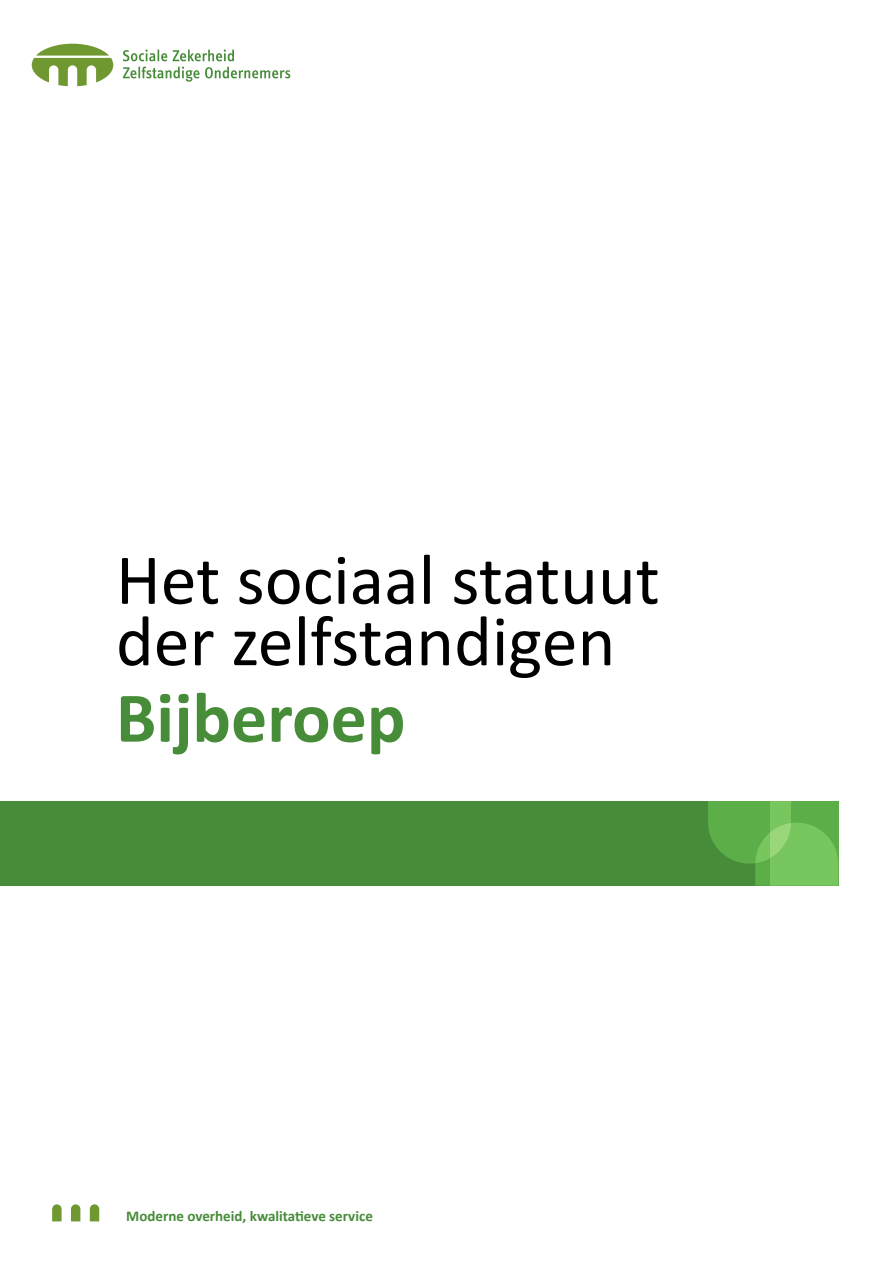
<style>
.page{position:relative;width:893px;height:1263px;background:#fff}
.page>*{position:absolute;margin:0;border:0;box-sizing:border-box;transform-origin:0 0}
.t1{font:72px/61.5px "Calibri";color:#000}
.t2{font:700 72px "Calibri";color:#478c39}
.t3{font:700 15px "Calibri";color:#478c39}
</style>
<div class="page">
<div style="left:0;top:801px;width:839px;height:85px;background:#478c39"></div>
<svg style="left:52px;top:1204px;width:10px;height:17px"></svg>
<svg style="left:71px;top:1204px;width:9px;height:17px"></svg>
<svg style="left:90px;top:1204px;width:9px;height:17px"></svg>
<svg style="left:32px;top:44px;width:81px;height:42px"></svg>
<svg style="left:123px;top:50px;width:44px;height:11px"></svg>
<svg style="left:173px;top:50px;width:61px;height:11px"></svg>
<svg style="left:123px;top:67px;width:167px;height:15px"></svg>
<svg style="left:708px;top:801px;width:130px;height:85px;background:#66b450"></svg>
<h1 class="t1" style="left:116px;top:549px;width:545px">Het sociaal statuut der zelfstandigen</h1>
<h1 class="t2" style="left:116px;top:672px;width:291px">Bijberoep</h1>
<p class="t3" style="left:126px;top:1207px;width:248px">Moderne overheid, kwalitatieve service</p>
</div>
